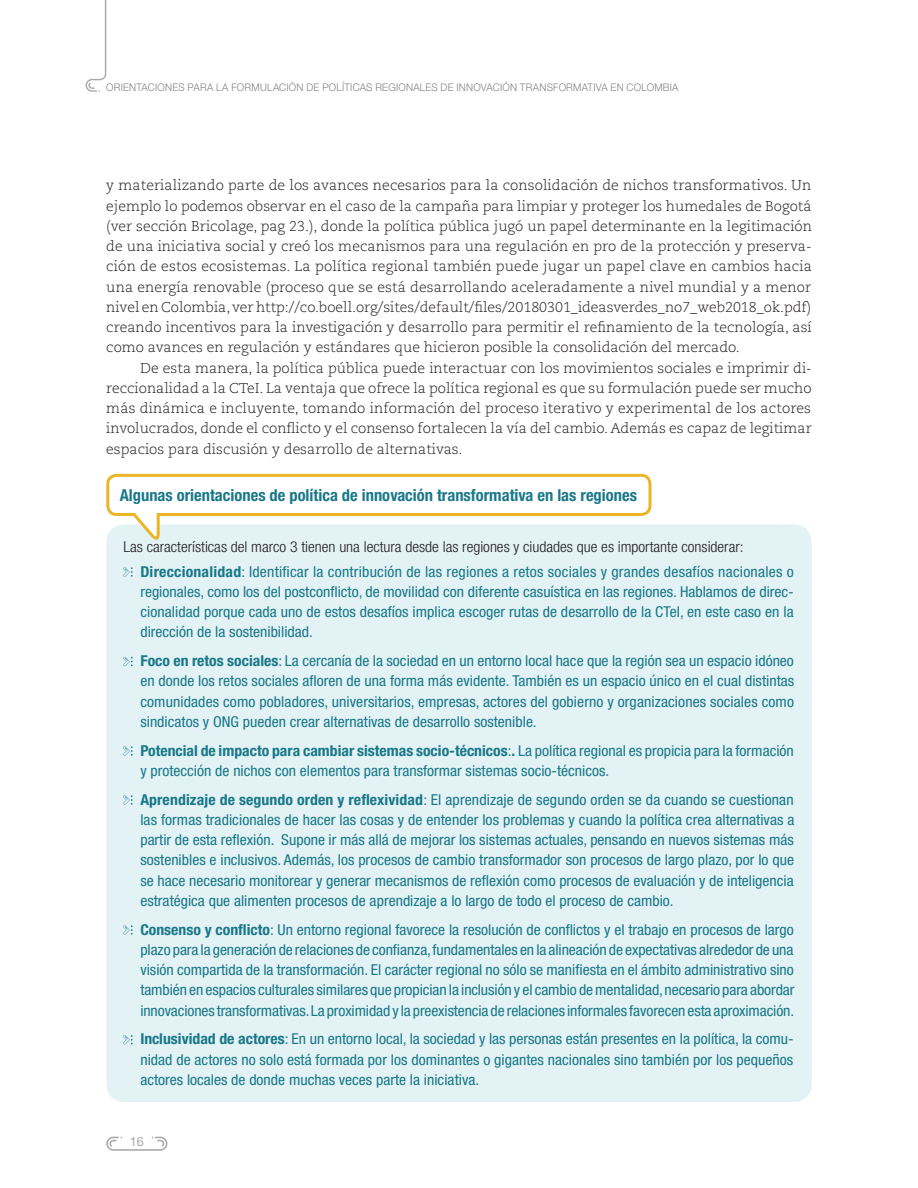
<style>
.page{position:relative;width:918px;height:1188px;background:#fff}
.page>*{position:absolute;margin:0;border:0;box-sizing:border-box;transform-origin:0 0}
.Rec_sub1{font:700 condensed 16.5px "Helvetica Neue LT Std";color:#197888}
.Rec_tex_bullet{font:condensed 15px/20.2px "Helvetica Neue LT Std";color:#197888;text-align:justify;scale:1.05 1}
.Rec_texto{font:300 condensed 15px "Helvetica Neue LT Std";color:#231f20;scale:1.05 1}
.texto{font:300 14.25px/20.2px "Caecilia LT Std";color:#231f20;text-align:justify}
.t1{font:12.75px "Helvetica Neue LT Std";color:#a8a9ad}
.t2{font:300 10.5px "Helvetica Neue LT Std";letter-spacing:.025em;color:#808285;scale:.95 1}
.s1{font-weight:700}
</style>
<div class="page">
<svg style="left:106px;top:1137px;width:61px;height:14px"></svg>
<svg style="left:86px;top:0;width:20px;height:92px"></svg>
<div style="left:106px;top:524px;width:706px;height:578px;background:#e2f2f5;border-radius:18px"></div>
<svg style="left:123px;top:567px;width:10px;height:10px"></svg>
<svg style="left:123px;top:657px;width:10px;height:9px"></svg>
<svg style="left:123px;top:746px;width:10px;height:10px"></svg>
<svg style="left:123px;top:795px;width:10px;height:10px"></svg>
<svg style="left:123px;top:925px;width:10px;height:10px"></svg>
<svg style="left:123px;top:1035px;width:10px;height:9px"></svg>
<svg style="left:106px;top:473px;width:547px;height:69px"></svg>
<p class="t2" style="left:106px;top:81px;width:604px">ORIENTACIONES PARA LA FORMULACIÓN DE POLÍTICAS REGIONALES DE INNOVACIÓN TRANSFORMATIVA EN COLOMBIA</p>
<p class="texto" style="left:106px;top:176px;width:707px">y materializando parte de los avances necesarios para la consolidación de nichos transformativos. Un ejemplo lo podemos observar en el caso de la campaña para limpiar y proteger los humedales de Bogotá (ver sección Bricolage, pag 23.), donde la política pública jugó un papel determinante en la legitimación de una iniciativa social y creó los mecanismos para una regulación en pro de la protección y preserva&shy;ción de estos ecosistemas. La política regional también puede jugar un papel clave en cambios hacia una energía renovable (proceso que se está desarrollando aceleradamente a nivel mundial y a menor nivel en Colombia, ver http://co.boell.org/sites/default/files/20180301_ideasverdes_no7_web2018_ok.pdf) creando incentivos para la investigación y desarrollo para permitir el refinamiento de la tecnología, así como avances en regulación y estándares que hicieron posible la consolidación del mercado.</p>
<p class="texto" style="left:106px;top:358px;width:707px;text-indent:34px">De esta manera, la política pública puede interactuar con los movimientos sociales e imprimir di&shy;reccionalidad a la CTeI. La ventaja que ofrece la política regional es que su formulación puede ser mucho más dinámica e incluyente, tomando información del proceso iterativo y experimental de los actores involucrados, donde el conflicto y el consenso fortalecen la vía del cambio. Además es capaz de legitimar espacios para discusión y desarrollo de alternativas.</p>
<p class="Rec_sub1" style="left:120px;top:485px;width:519px">Algunas orientaciones de política de innovación transformativa en las regiones</p>
<p class="Rec_texto" style="left:123px;top:538px;width:592px">Las características del marco 3 tienen una lectura desde las regiones y ciudades que es importante considerar:</p>
<p class="Rec_tex_bullet" style="left:140px;top:561px;width:624px"><span class="s1">Direccionalidad</span>: Identificar la contribución de las regiones a retos sociales y grandes desafíos nacionales o regionales, como los del postconflicto, de movilidad con diferente casuística en las regiones. Hablamos de direc&shy;cionalidad porque cada uno de estos desafíos implica escoger rutas de desarrollo de la CTeI, en este caso en la dirección de la sostenibilidad.</p>
<p class="Rec_tex_bullet" style="left:140px;top:651px;width:624px"><span class="s1">Foco en retos sociales</span>: La cercanía de la sociedad en un entorno local hace que la región sea un espacio idóneo en donde los retos sociales afloren de una forma más evidente. También es un espacio único en el cual distintas comunidades como pobladores, universitarios, empresas, actores del gobierno y organizaciones sociales como sindicatos y ONG pueden crear alternativas de desarrollo sostenible.</p>
<p class="Rec_tex_bullet" style="left:140px;top:740px;width:624px"><span class="s1">Potencial de impacto para cambiar sistemas socio-técnicos</span>:<span class="s1">.</span> La política regional es propicia para la formación y protección de nichos con elementos para transformar sistemas socio-técnicos.</p>
<p class="Rec_tex_bullet" style="left:140px;top:789px;width:624px"><span class="s1">Aprendizaje de segundo orden y reflexividad</span>: El aprendizaje de segundo orden se da cuando se cuestionan las formas tradicionales de hacer las cosas y de entender los problemas y cuando la política crea alternativas a partir de esta reflexión. Supone ir más allá de mejorar los sistemas actuales, pensando en nuevos sistemas más sostenibles e inclusivos. Además, los procesos de cambio transformador son procesos de largo plazo, por lo que se hace necesario monitorear y generar mecanismos de reflexión como procesos de evaluación y de inteligencia estratégica que alimenten procesos de aprendizaje a lo largo de todo el proceso de cambio.</p>
<p class="Rec_tex_bullet" style="left:140px;top:919px;width:624px"><span class="s1">Consenso y conflicto</span>: Un entorno regional favorece la resolución de conflictos y el trabajo en procesos de largo plazo para la generación de relaciones de confianza, fundamentales en la alineación de expectativas alrededor de una visión compartida de la transformación. El carácter regional no sólo se manifiesta en el ámbito administrativo sino también en espacios culturales similares que propician la inclusión y el cambio de mentalidad, necesario para abordar innovaciones transformativas. La proximidad y la preexistencia de relaciones informales favorecen esta aproximación.</p>
<p class="Rec_tex_bullet" style="left:140px;top:1029px;width:624px"><span class="s1">Inclusividad de actores</span>: En un entorno local, la sociedad y las personas están presentes en la política, la comu&shy;nidad de actores no solo está formada por los dominantes o gigantes nacionales sino también por los pequeños actores locales de donde muchas veces parte la iniciativa.</p>
<p class="t1" style="left:130px;top:1134px;width:16px">16</p>
</div>
